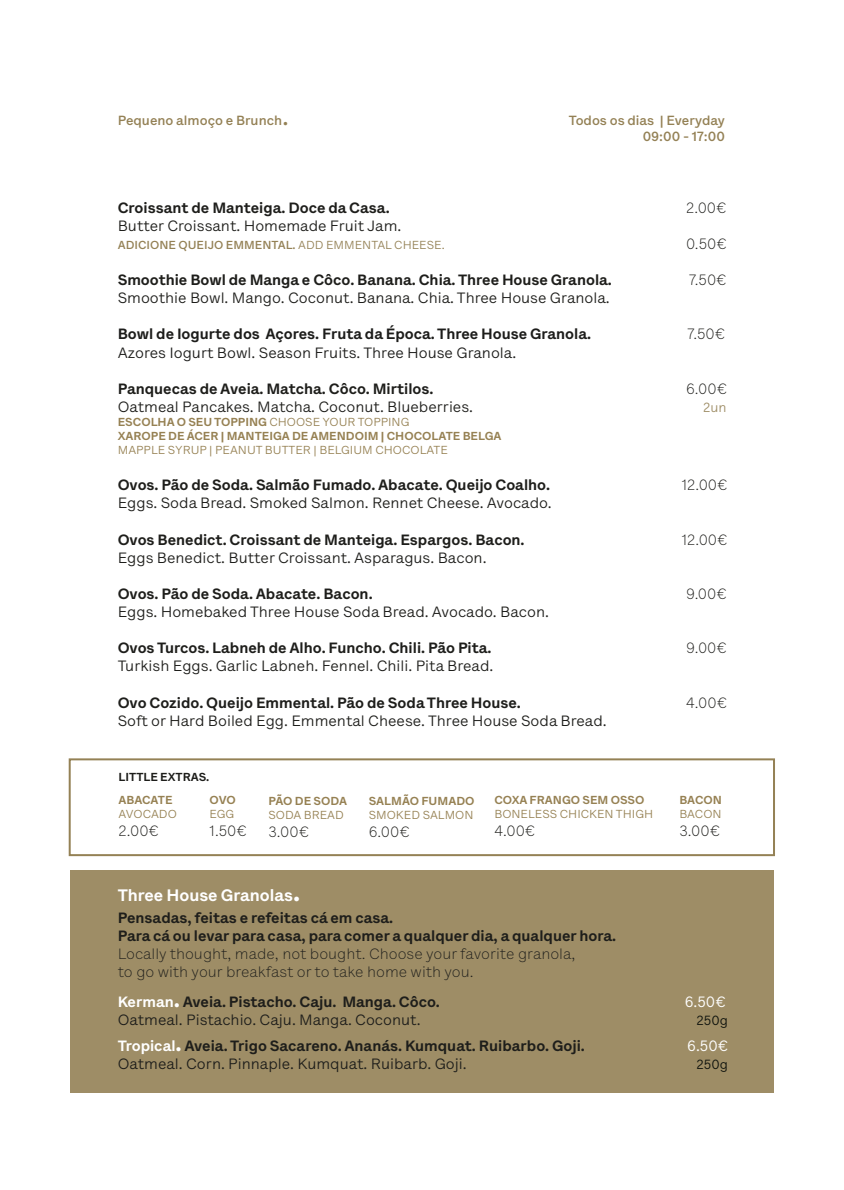
<style>
.page{position:relative;width:844px;height:1190px;background:#fff}
.page>*{position:absolute;margin:0;border:0;box-sizing:border-box;transform-origin:0 0}
.t1{font:700 16.8px "Lettera Text LL";color:#fff}
.t2{font:700 15px/18.2px "Lettera Text LL";color:#1e1e1b}
.t3{font:15px "Lettera Text LL";color:#1e1e1b}
.t4{font:300 15px/18.2px "Lettera Text LL";color:#1e1e1b}
.t5{font:700 15px "Lettera Text LL";color:#1d1d1b}
.t6{font:15px "Lettera Text LL";color:#1d1d1b}
.t7{font:15px "Lettera Text LL";color:#fff}
.t8{font:500 13.4px/16px "Lettera Text LL";color:#948155;text-align:right}
.t9{font:13.4px "Lettera Text LL";color:#10140e}
.t10{font:13.4px "Lettera Text LL";color:rgb(148 129 85/.9)}
.t11{font:700 11.8px/14px "Lettera Text LL";color:#968153}
.t12{font:11.8px "Lettera Text LL";color:#968153}
.t13{font:500 11.8px "Lettera Text LL";color:#948155}
.t14{font:700 11.8px "Lettera Text LL";color:#1d1d1a}
.s1{font-weight:400;font-size:26.8px}
.s2{font-weight:400}
.s3{font-size:26.8px}
.s4{color:#fff}
.s5{font-size:23.4px;color:#fff}
</style>
<div class="page">
<div style="left:71px;top:870px;width:703px;height:222px;background:#9e8d66"></div>
<div style="left:69px;top:758px;width:706px;height:98px;border:2px solid #948155"></div>
<p class="t8" style="left:118px;top:113px;width:173px">Pequeno almoço e Brunch<span class="s1">.</span></p>
<p class="t8" style="left:569px;top:113px;width:157px">Todos os dias | Everyday<br>09:00 - 17:00</p>
<p class="t2" style="left:118px;top:198px;width:273px">Croissant de Manteiga. Doce da Casa.</p>
<p class="t4" style="left:686px;top:198px;width:42px">2.00€</p>
<p class="t3" style="left:118px;top:216px;width:285px">Butter Croissant. Homemade Fruit Jam.</p>
<p class="t13" style="left:118px;top:237px;width:328px">ADICIONE QUEIJO EMMENTAL. <span class="s2">ADD EMMENTAL CHEESE.</span></p>
<p class="t4" style="left:686px;top:234px;width:42px">0.50€</p>
<p class="t2" style="left:118px;top:271px;width:496px">Smoothie Bowl de Manga e Côco. Banana. Chia. Three House Granola.</p>
<p class="t4" style="left:689px;top:271px;width:39px">7.50€</p>
<p class="t3" style="left:118px;top:288px;width:493px">Smoothie Bowl. Mango. Coconut. Banana. Chia. Three House Granola.</p>
<p class="t5" style="left:118px;top:324px;width:475px">Bowl de Iogurte dos Açores. Fruta da Época. Three House Granola.</p>
<p class="t4" style="left:687px;top:325px;width:39px">7.50€</p>
<p class="t6" style="left:118px;top:343px;width:400px">Azores Iogurt Bowl. Season Fruits. Three House Granola.</p>
<p class="t2" style="left:118px;top:379px;width:317px">Panquecas de Aveia. Matcha. Côco. Mirtilos.</p>
<p class="t4" style="left:686px;top:379px;width:43px">6.00€</p>
<p class="t3" style="left:118px;top:397px;width:357px">Oatmeal Pancakes. Matcha. Coconut. Blueberries.</p>
<p class="t10" style="left:703px;top:399px;width:25px">2un</p>
<p class="t11" style="left:118px;top:415px;width:385px">ESCOLHA O SEU TOPPING <span class="s2">CHOOSE YOUR TOPPING<br></span>XAROPE DE ÁCER | MANTEIGA DE AMENDOIM | CHOCOLATE BELGA</p>
<p class="t12" style="left:118px;top:442px;width:332px">MAPPLE SYRUP | PEANUT BUTTER | BELGIUM CHOCOLATE</p>
<p class="t2" style="left:118px;top:476px;width:434px">Ovos. Pão de Soda. Salmão Fumado. Abacate. Queijo Coalho.</p>
<p class="t4" style="left:681px;top:476px;width:47px">12.00€</p>
<p class="t3" style="left:118px;top:493px;width:435px">Eggs. Soda Bread. Smoked Salmon. Rennet Cheese. Avocado.</p>
<p class="t2" style="left:118px;top:530px;width:408px">Ovos Benedict. Croissant de Manteiga. Espargos. Bacon.</p>
<p class="t4" style="left:681px;top:530px;width:47px">12.00€</p>
<p class="t3" style="left:118px;top:548px;width:370px">Eggs Benedict. Butter Croissant. Asparagus. Bacon.</p>
<p class="t2" style="left:118px;top:584px;width:256px">Ovos. Pão de Soda. Abacate. Bacon.</p>
<p class="t4" style="left:686px;top:584px;width:42px">9.00€</p>
<p class="t3" style="left:118px;top:602px;width:433px">Eggs. Homebaked Three House Soda Bread. Avocado. Bacon.</p>
<p class="t2" style="left:118px;top:639px;width:375px">Ovos Turcos. Labneh de Alho. Funcho. Chili. Pão Pita.</p>
<p class="t4" style="left:686px;top:639px;width:42px">9.00€</p>
<p class="t3" style="left:118px;top:656px;width:377px">Turkish Eggs. Garlic Labneh. Fennel. Chili. Pita Bread.</p>
<p class="t2" style="left:118px;top:693px;width:405px">Ovo Cozido. Queijo Emmental. Pão de Soda Three House.</p>
<p class="t4" style="left:686px;top:693px;width:43px">4.00€</p>
<p class="t3" style="left:118px;top:711px;width:490px">Soft or Hard Boiled Egg. Emmental Cheese. Three House Soda Bread.</p>
<p class="t14" style="left:119px;top:769px;width:92px">LITTLE EXTRAS.</p>
<p class="t11" style="left:119px;top:793px;width:55px">ABACATE</p>
<p class="t12" style="left:119px;top:806px;width:60px">AVOCADO</p>
<p class="t4" style="left:119px;top:821px;width:42px">2.00€</p>
<p class="t11" style="left:209px;top:793px;width:28px">OVO</p>
<p class="t12" style="left:209px;top:806px;width:26px">EGG</p>
<p class="t4" style="left:209px;top:821px;width:39px">1.50€</p>
<p class="t11" style="left:268px;top:793px;width:80px">PÃO DE SODA</p>
<p class="t12" style="left:268px;top:807px;width:77px">SODA BREAD</p>
<p class="t4" style="left:268px;top:822px;width:42px">3.00€</p>
<p class="t11" style="left:369px;top:793px;width:107px">SALMÃO FUMADO</p>
<p class="t12" style="left:369px;top:807px;width:106px">SMOKED SALMON</p>
<p class="t4" style="left:369px;top:822px;width:43px">6.00€</p>
<p class="t11" style="left:494px;top:793px;width:152px">COXA FRANGO SEM OSSO</p>
<p class="t12" style="left:494px;top:806px;width:160px">BONELESS CHICKEN THIGH</p>
<p class="t4" style="left:494px;top:821px;width:43px">4.00€</p>
<p class="t1" style="left:118px;top:883px;width:184px">Three House Granolas<span class="s3">.</span></p>
<p class="t2" style="left:118px;top:908px;width:500px">Pensadas, feitas e refeitas cá em casa.<br>Para cá ou levar para casa, para comer a qualquer dia, a qualquer hora.</p>
<p class="t4" style="left:118px;top:944px;width:459px">Locally thought, made, not bought. Choose your favorite granola, to go with your breakfast or to take home with you.</p>
<p class="t11" style="left:679px;top:793px;width:44px">BACON</p>
<p class="t12" style="left:679px;top:806px;width:44px">BACON</p>
<p class="t4" style="left:679px;top:821px;width:42px">3.00€</p>
<p class="t2" style="left:118px;top:992px;width:324px"><span class="s4">Kerman</span><span class="s5">.</span> Aveia. Pistacho. Caju. Manga. Côco.</p>
<p class="t7" style="left:685px;top:992px;width:43px">6.50€</p>
<p class="t3" style="left:118px;top:1010px;width:304px">Oatmeal. Pistachio. Caju. Manga. Coconut.</p>
<p class="t9" style="left:696px;top:1012px;width:33px">250g</p>
<p class="t2" style="left:118px;top:1035px;width:469px"><span class="s4">Tropical</span><span class="s5">.</span> Aveia. Trigo Sacareno. Ananás. Kumquat. Ruibarbo. Goji.</p>
<p class="t7" style="left:687px;top:1035px;width:43px">6.50€</p>
<p class="t3" style="left:118px;top:1053px;width:350px">Oatmeal. Corn. Pinnaple. Kumquat. Ruibarb. Goji.</p>
<p class="t9" style="left:696px;top:1055px;width:33px">250g</p>
</div>
